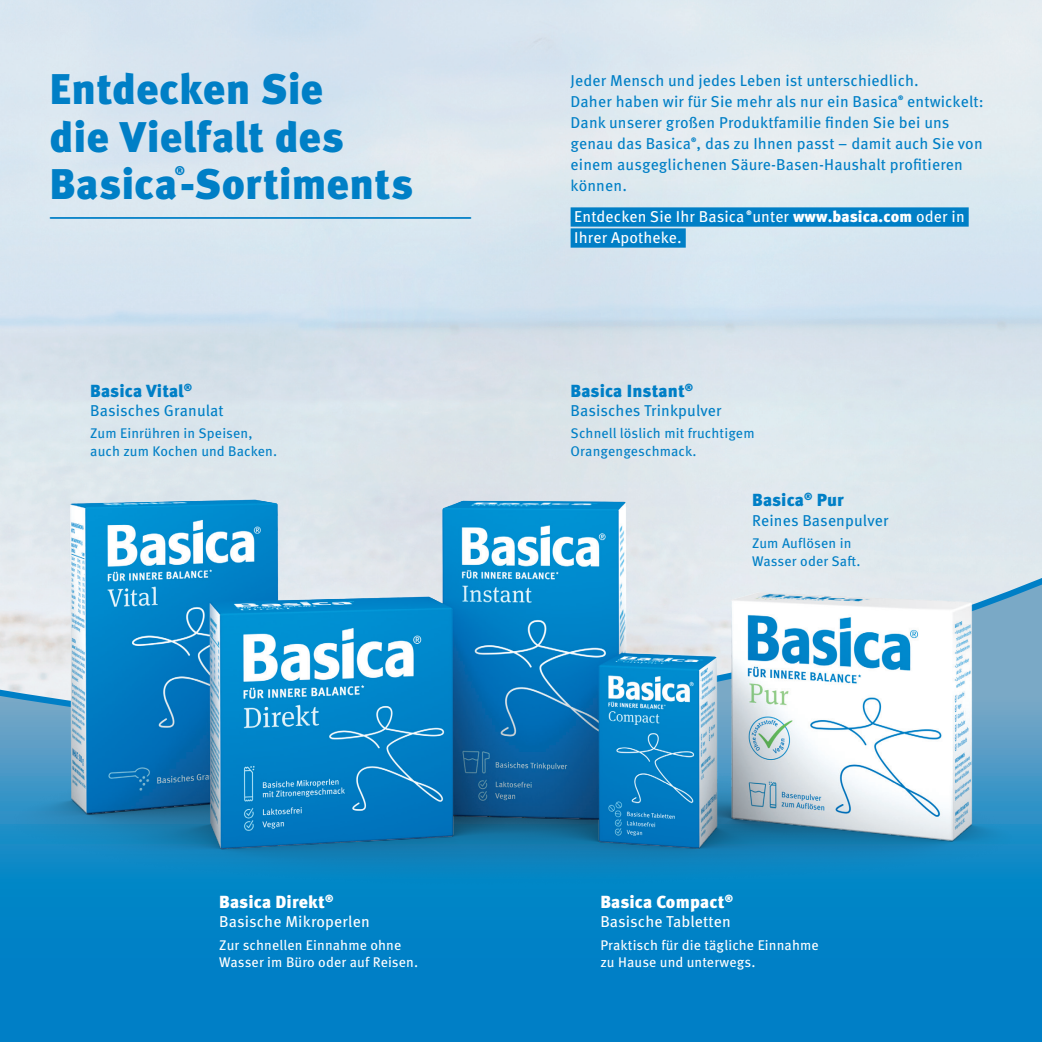
<style>
.page{position:relative;width:1042px;height:1042px;background:#fff}
.page>*{position:absolute;margin:0;border:0;box-sizing:border-box;transform-origin:0 0}
.t1{font:900 42.88px/47.2px "Meta Pro";color:#007fc6}
.t2{font:900 17.5px "Meta Pro";color:#007fc6}
.t3{font:900 17.5px "Meta Pro";letter-spacing:.005em;color:#fff}
.t4{font:15.75px/21px "Meta Pro";letter-spacing:.01em;color:#007fc6}
.t5{font:15.75px/21px "Meta Pro";letter-spacing:.01em;color:#fff}
.t6{font:14px/17.5px "Meta Pro";letter-spacing:.01em;color:#007fc6}
.t7{font:14px/17.5px "Meta Pro";letter-spacing:.01em;color:#fff}
.t8{font:900 12.42px "Meta Pro";color:#007fc6}
.t9{font:900 6.48px "Meta Pro";color:#007fc6}
.t10{font:900 6.48px "Meta Pro";color:#fff}
.s1{font-weight:900}
</style>
<div class="page">
<img style="left:0;top:177px;width:1042px;height:865px">
<hr style="left:50px;top:217px;width:420px;height:2px;background:#007fc6">
<div style="left:570px;top:207px;width:398px;height:20px;background:#007fc6"></div>
<div style="left:570px;top:228px;width:116px;height:20px;background:#007fc6"></div>
<h1 class="t1" style="left:50px;top:64px;width:365px">Entdecken Sie<br>die Vielfalt des<br>Basica-Sortiments</h1>
<p class="t8" style="left:175px;top:161px;width:12px">®</p>
<p class="t2" style="left:90px;top:376px;width:103px">Basica Vital<sup>®</sup></p>
<p class="t4" style="left:90px;top:399px;width:135px">Basisches Granulat</p>
<p class="t6" style="left:90px;top:424px;width:188px">Zum Einrühren in Speisen, auch zum Kochen und Backen.</p>
<p class="t3" style="left:219px;top:888px;width:116px">Basica Direkt<sup>®</sup></p>
<p class="t5" style="left:219px;top:910px;width:152px">Basische Mikroperlen</p>
<p class="t7" style="left:219px;top:935px;width:200px">Zur schnellen Einnahme ohne<br>Wasser im Büro oder auf Reisen.</p>
<p class="t4" style="left:570px;top:69px;width:350px">Jeder Mensch und jedes Leben ist unterschiedlich.<br>Daher haben wir für Sie mehr als nur ein Basica</p>
<p class="t9" style="left:898px;top:93px;width:7px">®</p>
<p class="t4" style="left:570px;top:90px;width:414px;text-indent:336px">entwickelt:<br>Dank unserer großen Produktfamilie finden Sie bei uns genau das Basica , das zu Ihnen passt – damit auch Sie von</p>
<p class="t9" style="left:691px;top:135px;width:7px">®</p>
<p class="t4" style="left:570px;top:153px;width:394px">einem ausgeglichenen Säure-Basen-Haushalt profitieren können.</p>
<p class="t5" style="left:574px;top:205px;width:392px">Entdecken Sie Ihr Basica unter <span class="s1">www.basica.com</span> oder in<br>Ihrer Apotheke.</p>
<p class="t10" style="left:746px;top:208px;width:7px">®</p>
<p class="t2" style="left:570px;top:376px;width:124px">Basica Instant<sup>®</sup></p>
<p class="t4" style="left:570px;top:399px;width:153px">Basisches Trinkpulver</p>
<p class="t6" style="left:570px;top:424px;width:185px">Schnell löslich mit fruchtigem<br>Orangengeschmack.</p>
<p class="t2" style="left:752px;top:486px;width:93px">Basica<sup>®</sup> Pur</p>
<p class="t4" style="left:752px;top:508px;width:138px">Reines Basenpulver</p>
<p class="t6" style="left:752px;top:533px;width:110px">Zum Auflösen in<br>Wasser oder Saft.</p>
<p class="t3" style="left:600px;top:888px;width:134px">Basica Compact<sup>®</sup></p>
<p class="t5" style="left:600px;top:910px;width:132px">Basische Tabletten</p>
<p class="t7" style="left:600px;top:935px;width:220px">Praktisch für die tägliche Einnahme zu Hause und unterwegs.</p>
</div>
